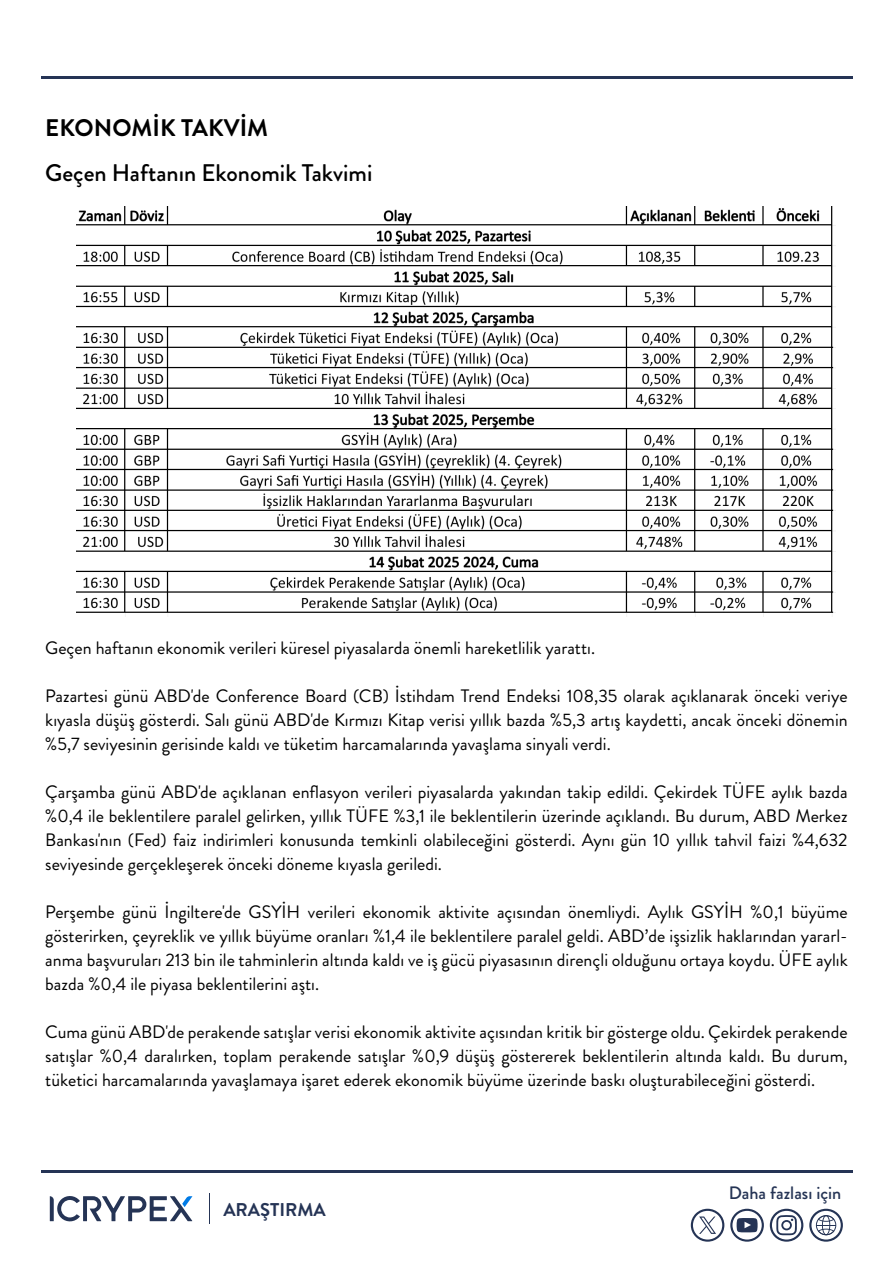
<style>
.page{position:relative;width:893px;height:1263px;background:#fff}
.page>*{position:absolute;margin:0;border:0;box-sizing:border-box;transform-origin:0 0}
.t1{font:500 24px "Brandon Grotesque";color:#000}
.t2{font:700 24px "Brandon Grotesque";color:#000}
.t3{font:700 18.45px "Brandon Grotesque";color:#253455}
.t4{font:18px/24px "Brandon Grotesque";color:#000;text-align:justify}
.t5{font:500 18px "Brandon Grotesque";color:#253455}
</style>
<div class="page">
<hr style="left:41px;top:1170px;width:811px;height:2px;background:#253455">
<hr style="left:41px;top:76px;width:811px;height:2px;background:#253455">
<img style="left:76px;top:207px;width:760px;height:409px">
<svg style="left:50px;top:1196px;width:142px;height:26px"></svg>
<hr style="left:209px;top:1193px;width:1px;height:31px;background:#253455">
<svg style="left:809px;top:1209px;width:34px;height:33px"></svg>
<svg style="left:770px;top:1209px;width:33px;height:33px"></svg>
<svg style="left:730px;top:1209px;width:34px;height:33px"></svg>
<svg style="left:691px;top:1209px;width:33px;height:33px"></svg>
<h1 class="t2" style="left:45px;top:111px;width:224px">EKONOMİK TAKVİM</h1>
<h1 class="t1" style="left:45px;top:156px;width:329px">Geçen Haftanın Ekonomik Takvimi</h1>
<p class="t4" style="left:45px;top:636px;width:551px">Geçen haftanın ekonomik verileri küresel piyasalarda önemli hareketlilik yarattı.</p>
<p class="t4" style="left:45px;top:684px;width:804px">Pazartesi günü ABD'de Conference Board (CB) İstihdam Trend Endeksi 108,35 olarak açıklanarak önceki veriye kıyasla düşüş gösterdi. Salı günü ABD'de Kırmızı Kitap verisi yıllık bazda %5,3 artış kaydetti, ancak önceki dönemin %5,7 seviyesinin gerisinde kaldı ve tüketim harcamalarında yavaşlama sinyali verdi.</p>
<p class="t4" style="left:45px;top:780px;width:804px">Çarşamba günü ABD'de açıklanan enflasyon verileri piyasalarda yakından takip edildi. Çekirdek TÜFE aylık bazda %0,4 ile beklentilere paralel gelirken, yıllık TÜFE %3,1 ile beklentilerin üzerinde açıklandı. Bu durum, ABD Merkez Bankası'nın (Fed) faiz indirimleri konusunda temkinli olabileceğini gösterdi. Aynı gün 10 yıllık tahvil faizi %4,632 seviyesinde gerçekleşerek önceki döneme kıyasla geriledi.</p>
<p class="t4" style="left:45px;top:900px;width:804px">Perşembe günü İngiltere'de GSYİH verileri ekonomik aktivite açısından önemliydi. Aylık GSYİH %0,1 büyüme gösterirken, çeyreklik ve yıllık büyüme oranları %1,4 ile beklentilere paralel geldi. ABD’de işsizlik haklarından yararl&shy;anma başvuruları 213 bin ile tahminlerin altında kaldı ve iş gücü piyasasının dirençli olduğunu ortaya koydu. ÜFE aylık bazda %0,4 ile piyasa beklentilerini aştı.</p>
<p class="t4" style="left:45px;top:1020px;width:804px">Cuma günü ABD'de perakende satışlar verisi ekonomik aktivite açısından kritik bir gösterge oldu. Çekirdek perakende satışlar %0,4 daralırken, toplam perakende satışlar %0,9 düşüş göstererek beklentilerin altında kaldı. Bu durum, tüketici harcamalarında yavaşlamaya işaret ederek ekonomik büyüme üzerinde baskı oluşturabileceğini gösterdi.</p>
<p class="t3" style="left:223px;top:1197px;width:104px">ARAŞTIRMA</p>
<p class="t5" style="left:729px;top:1181px;width:114px">Daha fazlası için</p>
</div>
